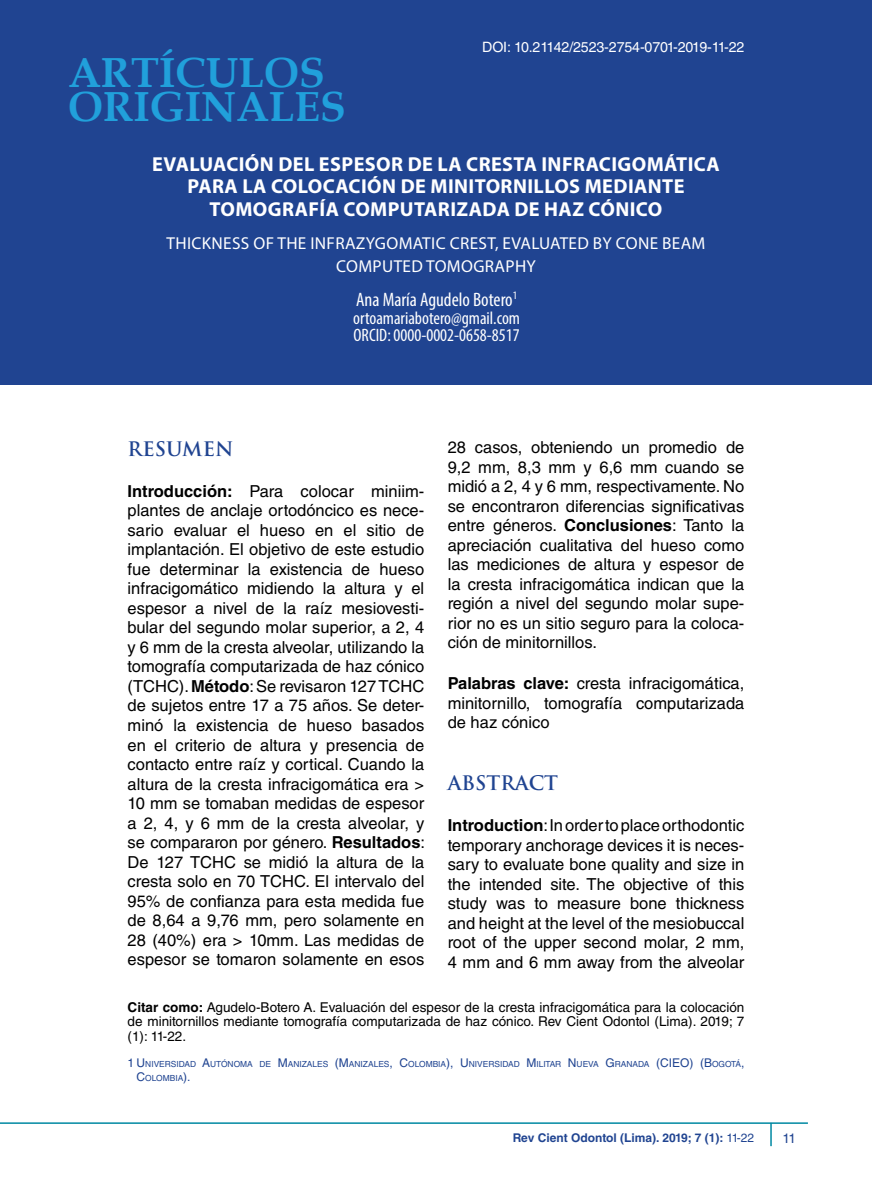
<style>
.page{position:relative;width:872px;height:1187px;background:#fff}
.page>*{position:absolute;margin:0;border:0;box-sizing:border-box;transform-origin:0 0}
.t1{font:700 42px/34.5px "Book Antiqua";color:#21a0db}
.t2{font:700 20.25px/22.5px "Myriad Pro";letter-spacing:.02em;color:#fff;text-align:center}
.t3{font:condensed 19.5px "Myriad Pro";color:#fff}
.t4{font:700 19.5px "Trajan Pro";color:#204491}
.t5{font:condensed 18px/17.7px "Myriad Pro";color:#fff}
.t6{font:17.25px/22.5px "Myriad Pro";letter-spacing:.02em;color:#fff;text-align:center}
.t7{font:16.5px/19.5px "Helvetica LT Std";color:#000;text-align:justify}
.t8{font:14.25px "Helvetica LT Std";letter-spacing:-.01em;color:#fff}
.t9{font:13.5px/14.5px "Helvetica LT Std";color:#000;text-align:justify}
.t10{font:13.5px "Helvetica LT Std";color:#204491}
.t11{font:700 12px "Helvetica LT Std";color:#204491}
.t12{font:8.4px/13.5px "Helvetica LT Std";color:#204491}
.s1{font-weight:700}
.s2{font-size:12px}
.s3{font-weight:400}
</style>
<div class="page">
<hr style="left:0;top:1122px;width:808px;height:1px;background:#0089a2">
<svg style="left:770px;top:1122px;width:1px;height:23px"></svg>
<div style="left:0;top:0;width:872px;height:384px;background:#204491"></div>
<h1 class="t1" style="left:68px;top:55px;width:279px">ARTÍCULOS<br>ORIGINALES</h1>
<p class="t8" style="left:482px;top:39px;width:264px">DOI: 10.21142/2523-2754-0701-2019-11-22</p>
<p class="t2" style="left:152px;top:152px;width:569px">EVALUACIÓN DEL ESPESOR DE LA CRESTA INFRACIGOMÁTICA<br>PARA LA COLOCACIÓN DE MINITORNILLOS MEDIANTE<br>TOMOGRAFÍA COMPUTARIZADA DE HAZ CÓNICO</p>
<p class="t6" style="left:167px;top:232px;width:540px">THICKNESS OF THE INFRAZYGOMATIC CREST, EVALUATED BY CONE BEAM<br>COMPUTED TOMOGRAPHY</p>
<p class="t3" style="left:356px;top:287px;width:162px">Ana María Agudelo Botero<sup>1</sup></p>
<p class="t5" style="left:353px;top:308px;width:168px">ortoamariabotero@gmail.com<br>ORCID: 0000-0002-0658-8517</p>
<p class="t4" style="left:128px;top:437px;width:107px">RESUMEN</p>
<p class="t7" style="left:128px;top:481px;width:299px"><span class="s1">Introducción:</span> Para colocar miniim&shy;plantes de anclaje ortodóncico es nece&shy;sario evaluar el hueso en el sitio de implantación. El objetivo de este estudio fue determinar la existencia de hueso infracigomático midiendo la altura y el espesor a nivel de la raíz mesiovesti&shy;bular del segundo molar superior, a 2, 4 y 6 mm de la cresta alveolar, utilizando la tomografía computarizada de haz cónico (TCHC). <span class="s1">Método</span>: Se revisaron 127 TCHC de sujetos entre 17 a 75 años. Se deter&shy;minó la existencia de hueso basados en el criterio de altura y presencia de contacto entre raíz y cortical. Cuando la altura de la cresta infracigomática era &gt; 10 mm se tomaban medidas de espesor a 2, 4, y 6 mm de la cresta alveolar, y se compararon por género. <span class="s1">Resultados</span>:<br>De 127 TCHC se midió la altura de la cresta solo en 70 TCHC. El intervalo del 95% de confianza para esta medida fue de 8,64 a 9,76 mm, pero solamente en 28 (40%) era &gt; 10mm. Las medidas de espesor se tomaron solamente en esos</p>
<p class="t7" style="left:448px;top:437px;width:298px">28 casos, obteniendo un promedio de 9,2 mm, 8,3 mm y 6,6 mm cuando se midió a 2, 4 y 6 mm, respectivamente. No se encontraron diferencias significativas entre géneros. <span class="s1">Conclusiones</span>: Tanto la apreciación cualitativa del hueso como las mediciones de altura y espesor de la cresta infracigomática indican que la región a nivel del segundo molar supe&shy;rior no es un sitio seguro para la coloca&shy;ción de minitornillos.</p>
<p class="t7" style="left:448px;top:673px;width:298px"><span class="s1">Palabras clave:</span> cresta infracigomática, minitornillo, tomografía computarizada de haz cónico</p>
<p class="t4" style="left:448px;top:771px;width:112px">ABSTRACT</p>
<p class="t7" style="left:448px;top:815px;width:298px"><span class="s1">Introduction</span>: In order to place orthodontic temporary anchorage devices it is neces&shy;sary to evaluate bone quality and size in the intended site. The objective of this study was to measure bone thickness and height at the level of the mesiobuccal root of the upper second molar, 2 mm, 4 mm and 6 mm away from the alveolar</p>
<p class="t9" style="left:128px;top:999px;width:618px"><span class="s1">Citar como:</span> Agudelo-Botero A. Evaluación del espesor de la cresta infracigomática para la colocación de minitornillos mediante tomografía computarizada de haz cónico. Rev Cient Odontol (Lima). 2019; 7 (1): 11-22.</p>
<p class="t12" style="left:137px;top:1057px;width:609px;text-indent:-9px"><span class="s2">1 U</span>NIVERSIDAD <span class="s2">A</span>UTÓNOMA DE <span class="s2">M</span>ANIZALES <span class="s2">(M</span>ANIZALES<span class="s2">, C</span>OLOMBIA<span class="s2">), U</span>NIVERSIDAD <span class="s2">M</span> ILITAR <span class="s2">N</span> U EVA <span class="s2">G</span>RANADA <span class="s2">(CIEO) (B</span>OGOTÁ<span class="s2">,<br>C</span>OLOMBIA<span class="s2">).</span></p>
<p class="t11" style="left:513px;top:1130px;width:243px">Rev Cient Odontol (Lima). 2019; 7 (1): <span class="s3">11-22</span></p>
<p class="t10" style="left:782px;top:1130px;width:15px">11</p>
</div>
